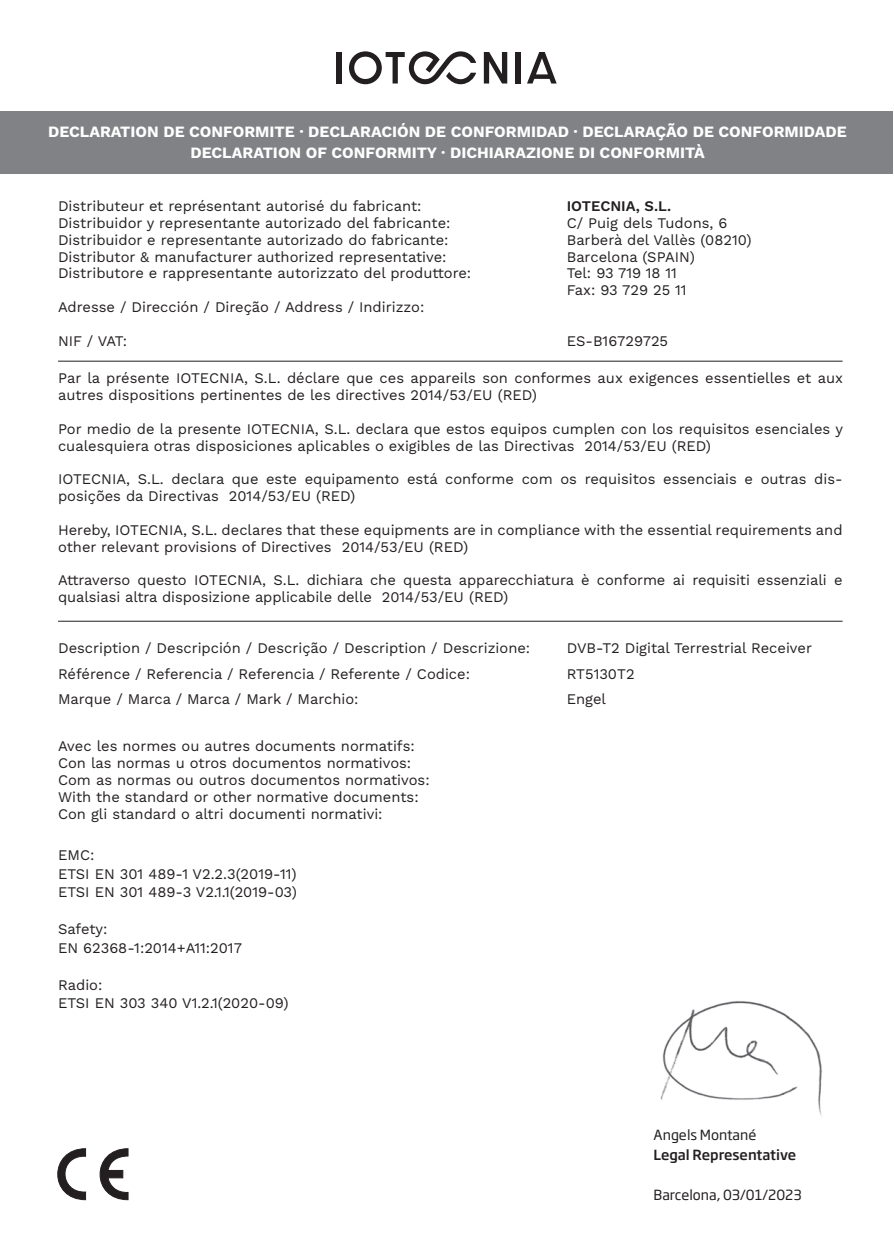
<style>
.page{position:relative;width:894px;height:1259px;background:#fff}
.page>*{position:absolute;margin:0;border:0;box-sizing:border-box;transform-origin:0 0}
.t1{font:700 15.6px/21px "Work Sans";color:#fff;text-align:center}
.t2{font:14.7px/16.8px "Work Sans";color:#231f20}
.t3{font:600 14.7px "Work Sans";color:#231f20}
.t4{font:13.8px "Soho Gothic Pro";color:#231f20}
.t5{font:500 13.8px "Soho Gothic Pro";color:#231f20}
</style>
<div class="page">
<img style="left:660px;top:1001px;width:163px;height:116px">
<div style="left:0;top:111px;width:893px;height:63px;background:#808285"></div>
<svg style="left:57px;top:1148px;width:71px;height:52px"></svg>
<hr style="left:58px;top:361px;width:784px;height:1px;background:#231f20">
<hr style="left:58px;top:621px;width:784px;height:1px;background:#231f20">
<div style="left:336px;top:52px;width:6px;height:32px;background:#231f20"></div>
<svg style="left:484px;top:52px;width:23px;height:32px"></svg>
<div style="left:515px;top:52px;width:6px;height:32px;background:#231f20"></div>
<svg style="left:527px;top:52px;width:29px;height:32px"></svg>
<svg style="left:349px;top:51px;width:127px;height:34px"></svg>
<p class="t1" style="left:48px;top:121px;width:800px">DECLARATION DE CONFORMITE · DECLARACIÓN DE CONFORMIDAD · DECLARAÇÃO DE CONFORMIDADE<br>DECLARATION OF CONFORMITY · DICHIARAZIONE DI CONFORMITÀ</p>
<p class="t2" style="left:58px;top:197px;width:414px">Distributeur et représentant autorisé du fabricant:<br>Distribuidor y representante autorizado del fabricante:<br>Distribuidor e representante autorizado do fabricante:<br>Distributor &amp; manufacturer authorized representative:<br>Distributore e rappresentante autorizzato del produttore:</p>
<p class="t2" style="left:58px;top:298px;width:368px">Adresse / Dirección / Direção / Address / Indirizzo:</p>
<p class="t2" style="left:58px;top:332px;width:71px">NIF / VAT:</p>
<p class="t3" style="left:566px;top:195px;width:106px">IOTECNIA, S.L.</p>
<p class="t2" style="left:566px;top:214px;width:186px">C/ Puig dels Tudons, 6<br>Barberà del Vallès (08210)<br>Barcelona (SPAIN)<br>Tel: 93 719 18 11<br>Fax: 93 729 25 11</p>
<p class="t2" style="left:566px;top:332px;width:103px">ES-B16729725</p>
<p class="t2" style="left:58px;top:369px;width:786px">Par la présente IOTECNIA, S.L. déclare que ces appareils son conformes aux exigences essentielles et aux autres dispositions pertinentes de les directives 2014/53/EU (RED)</p>
<p class="t2" style="left:58px;top:420px;width:786px">Por medio de la presente IOTECNIA, S.L. declara que estos equipos cumplen con los requisitos esenciales y cualesquiera otras disposiciones aplicables o exigibles de las Directivas 2014/53/EU (RED)</p>
<p class="t2" style="left:58px;top:470px;width:786px">IOTECNIA, S.L. declara que este equipamento está conforme com os requisitos essenciais e outras dis&shy;posições da Directivas 2014/53/EU (RED)</p>
<p class="t2" style="left:58px;top:521px;width:786px">Hereby, IOTECNIA, S.L. declares that these equipments are in compliance with the essential requirements and other relevant provisions of Directives 2014/53/EU (RED)</p>
<p class="t2" style="left:58px;top:571px;width:786px">Attraverso questo IOTECNIA, S.L. dichiara che questa apparecchiatura è conforme ai requisiti essenziali e qualsiasi altra disposizione applicabile delle 2014/53/EU (RED)</p>
<p class="t2" style="left:58px;top:635px;width:473px;line-height:25.2px">Description / Descripción / Descrição / Description / Descrizione:<br>Référence / Referencia / Referencia / Referente / Codice:<br>Marque / Marca / Marca / Mark / Marchio:</p>
<p class="t2" style="left:566px;top:635px;width:247px;line-height:25.2px">DVB-T2 Digital Terrestrial Receiver<br>RT5130T2<br>Engel</p>
<p class="t2" style="left:58px;top:737px;width:373px">Avec les normes ou autres documents normatifs:<br>Con las normas u otros documentos normativos:<br>Com as normas ou outros documentos normativos:<br>With the standard or other normative documents:<br>Con gli standard o altri documenti normativi:</p>
<p class="t2" style="left:58px;top:845px;width:240px;line-height:18.6px">EMC:<br>ETSI EN 301 489-1 V2.2.3(2019-11)<br>ETSI EN 301 489-3 V2.1.1(2019-03)</p>
<p class="t2" style="left:58px;top:919px;width:185px;line-height:18.6px">Safety:<br>EN 62368-1:2014+A11:2017</p>
<p class="t2" style="left:58px;top:975px;width:232px;line-height:18.6px">Radio:<br>ETSI EN 303 340 V1.2.1(2020-09)</p>
<p class="t4" style="left:653px;top:1124px;width:104px">Angels Montané</p>
<p class="t5" style="left:653px;top:1144px;width:144px">Legal Representative</p>
<p class="t4" style="left:653px;top:1184px;width:149px">Barcelona, 03/01/2023</p>
</div>
